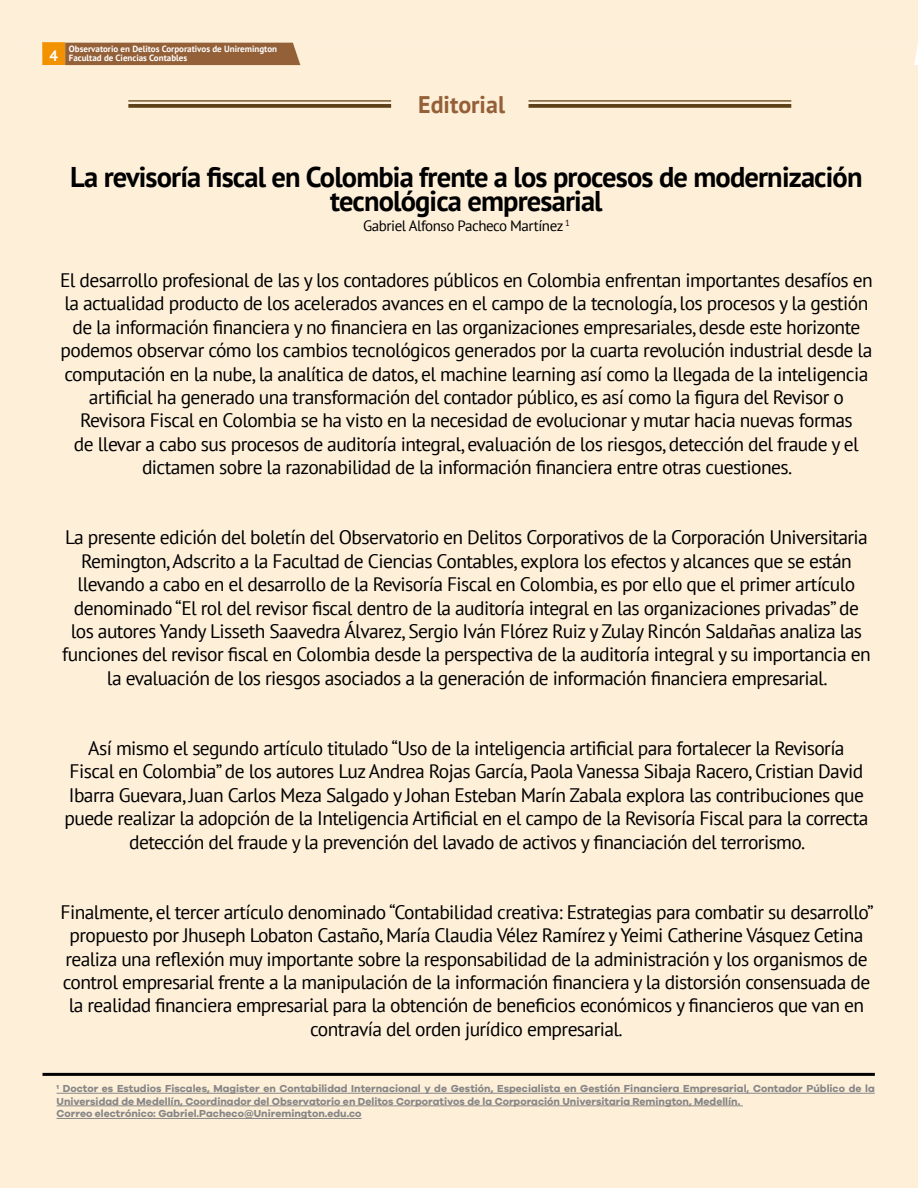
<style>
.page{position:relative;width:918px;height:1188px;background:#fff}
.page>*{position:absolute;margin:0;border:0;box-sizing:border-box;transform-origin:0 0}
.t1{font:700 28.5px/24px "PT Sans";letter-spacing:-.03em;color:#000;text-align:center}
.t2{font:700 24px "PT Sans";color:#946038}
.t3{font:19.5px/23.4px "PT Sans";letter-spacing:-.03em;color:#000;text-align:center}
.t4{font:15px "PT Sans";letter-spacing:-.03em;color:#000}
.t5{font:700 10.5px/12.6px "Galano Grotesque";color:#878787}
.t6{font:700 9px/9px "PT Sans";color:#fff}
.s1{font-size:15px}
</style>
<div class="page">
<div style="left:0;top:65px;width:918px;height:1123px;background:#feefd9"></div>
<hr style="left:128px;top:100px;width:263px;height:2px;background:#5c4017">
<svg style="left:128px;top:104px;width:263px;height:4px"></svg>
<hr style="left:529px;top:100px;width:262px;height:2px;background:#5c4017">
<svg style="left:529px;top:104px;width:262px;height:4px"></svg>
<svg style="left:0;top:0;width:918px;height:65px;background:#f4e1c9"></svg>
<hr style="left:57px;top:1093px;width:818px;height:1px;background:#878787">
<hr style="left:57px;top:1106px;width:686px;height:1px;background:#878787">
<hr style="left:57px;top:1118px;width:305px;height:1px;background:#878787">
<hr style="left:43px;top:1073px;width:832px;height:3px;background:#000">
<p class="t6" style="left:50px;top:44px;width:229px;text-indent:19px">Observatorio en Delitos Corporativos de Uniremington<br><span class="s1">4</span> Facultad de Ciencias Contables</p>
<p class="t2" style="left:418px;top:89px;width:88px">Editorial</p>
<h1 class="t1" style="left:70px;top:164px;width:794px">La revisoría fiscal en Colombia frente a los procesos de modernización tecnológica empresarial</h1>
<p class="t4" style="left:363px;top:216px;width:208px">Gabriel Alfonso Pacheco Martínez <sup>1</sup></p>
<p class="t3" style="left:60px;top:268px;width:814px">El desarrollo profesional de las y los contadores públicos en Colombia enfrentan importantes desafíos en la actualidad producto de los acelerados avances en el campo de la tecnología, los procesos y la gestión de la información financiera y no financiera en las organizaciones empresariales, desde este horizonte podemos observar cómo los cambios tecnológicos generados por la cuarta revolución industrial desde la computación en la nube, la analítica de datos, el machine learning así como la llegada de la inteligencia artificial ha generado una transformación del contador público, es así como la figura del Revisor o Revisora Fiscal en Colombia se ha visto en la necesidad de evolucionar y mutar hacia nuevas formas<br>de llevar a cabo sus procesos de auditoría integral, evaluación de los riesgos, detección del fraude y el dictamen sobre la razonabilidad de la información financiera entre otras cuestiones.</p>
<p class="t3" style="left:62px;top:525px;width:810px">La presente edición del boletín del Observatorio en Delitos Corporativos de la Corporación Universitaria Remington, Adscrito a la Facultad de Ciencias Contables, explora los efectos y alcances que se están llevando a cabo en el desarrollo de la Revisoría Fiscal en Colombia, es por ello que el primer artículo denominado “El rol del revisor fiscal dentro de la auditoría integral en las organizaciones privadas” de los autores Yandy Lisseth Saavedra Álvarez, Sergio Iván Flórez Ruiz y Zulay Rincón Saldañas analiza las funciones del revisor fiscal en Colombia desde la perspectiva de la auditoría integral y su importancia en la evaluación de los riesgos asociados a la generación de información financiera empresarial.</p>
<p class="t3" style="left:64px;top:736px;width:806px">Así mismo el segundo artículo titulado “Uso de la inteligencia artificial para fortalecer la Revisoría Fiscal en Colombia” de los autores Luz Andrea Rojas García, Paola Vanessa Sibaja Racero, Cristian David Ibarra Guevara, Juan Carlos Meza Salgado y Johan Esteban Marín Zabala explora las contribuciones que puede realizar la adopción de la Inteligencia Artificial en el campo de la Revisoría Fiscal para la correcta detección del fraude y la prevención del lavado de activos y financiación del terrorismo.</p>
<p class="t3" style="left:61px;top:900px;width:815px">Finalmente, el tercer artículo denominado “Contabilidad creativa: Estrategias para combatir su desarrollo” propuesto por Jhuseph Lobaton Castaño, María Claudia Vélez Ramírez y Yeimi Catherine Vásquez Cetina realiza una reflexión muy importante sobre la responsabilidad de la administración y los organismos de control empresarial frente a la manipulación de la información financiera y la distorsión consensuada de la realidad financiera empresarial para la obtención de beneficios económicos y financieros que van en contravía del orden jurídico empresarial.</p>
<p class="t5" style="left:57px;top:1082px;width:820px">1 Doctor es Estudios Fiscales, Magister en Contabilidad Internacional y de Gestión, Especialista en Gestión Financiera Empresarial, Contador Público de la<br>Universidad de Medellín, Coordinador del Observatorio en Delitos Corporativos de la Corporación Universitaria Remington, Medellín.<br>Correo electrónico: Gabriel.Pacheco@Uniremington.edu.co</p>
</div>
